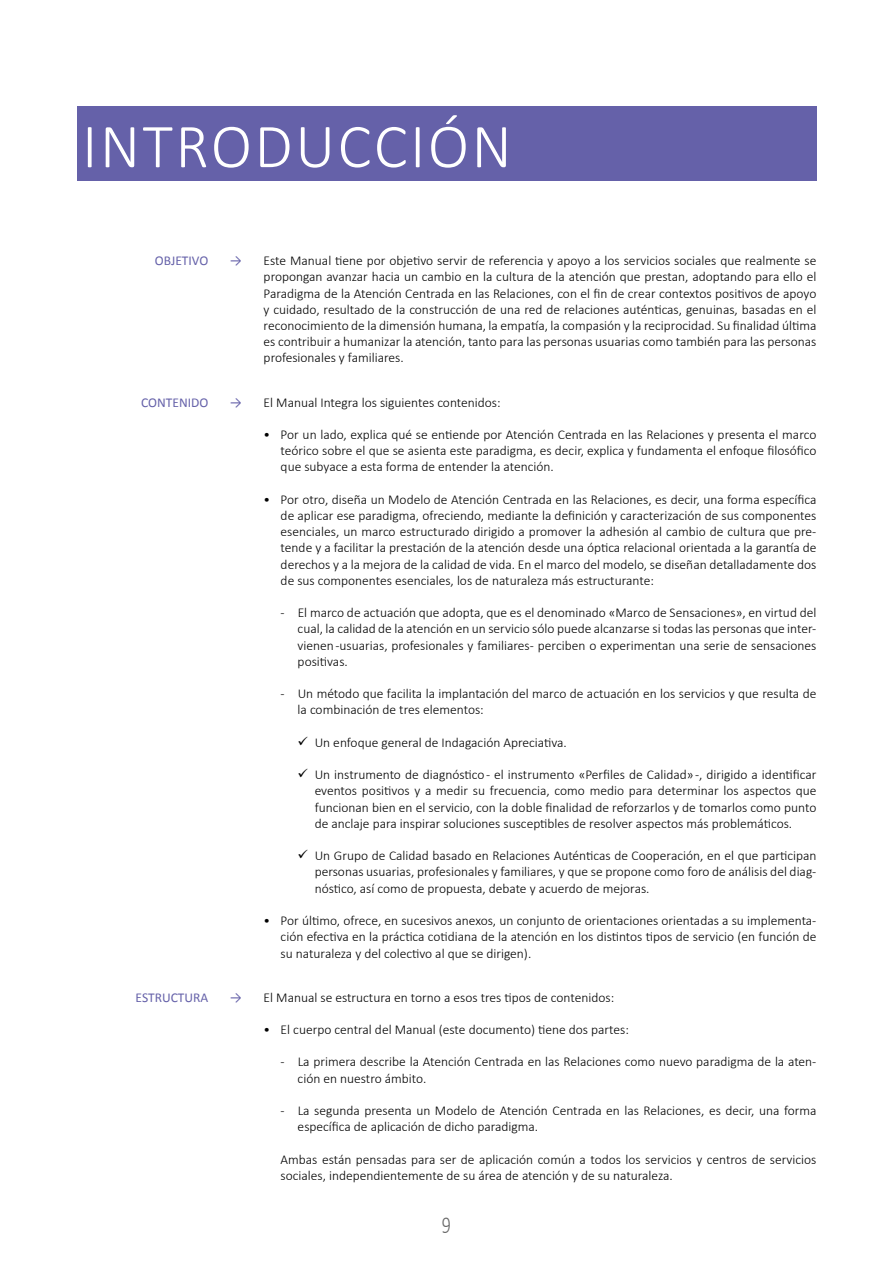
<style>
.page{position:relative;width:893px;height:1263px;background:#fff}
.page>*{position:absolute;margin:0;border:0;box-sizing:border-box;transform-origin:0 0}
.TITU_IND{font:300 63px "Calibri";letter-spacing:.04em;color:#fff}
.t1{font:300 24px "Calibri";color:#666;scale:.75 1}
.TEXT_PUNTOS{font:300 13.5px/16.2px "Calibri";color:#000;text-align:justify}
.TXT_GENERAL-PRIMER_P{font:300 13.5px/16.2px "Calibri";color:#000;text-align:justify}
.TEXT_PUNTO_2{font:300 13.5px/16.2px "Calibri";color:#000}
.TEXT_PUNTO_3{font:300 13.5px/16.2px "Calibri";color:#000;text-align:justify}
.TXT_GENERAL_TITULO{font:13.5px "Calibri";color:#6561a9}
.TXT_GENERAL-PRIMER_P-2{font:13.5px "Calibri";color:#6561a9}
</style>
<div class="page">
<div style="left:77px;top:106px;width:739px;height:75px;background:#6561a9"></div>
<p class="TITU_IND" style="left:82px;top:107px;width:431px">INTRODUCCIÓN</p>
<p class="TXT_GENERAL_TITULO" style="left:155px;top:252px;width:55px">OBJETIVO</p>
<p class="TXT_GENERAL-PRIMER_P-2" style="left:230px;top:252px;width:14px">→</p>
<p class="TXT_GENERAL-PRIMER_P" style="left:264px;top:253px;width:554px">Este Manual tiene por objetivo servir de referencia y apoyo a los servicios sociales que realmente se propongan avanzar hacia un cambio en la cultura de la atención que prestan, adoptando para ello el Paradigma de la Atención Centrada en las Relaciones, con el fin de crear contextos positivos de apoyo y cuidado, resultado de la construcción de una red de relaciones auténticas, genuinas, basadas en el reconocimiento de la dimensión humana, la empatía, la compasión y la reciprocidad. Su finalidad última es contribuir a humanizar la atención, tanto para las personas usuarias como también para las personas profesionales y familiares.</p>
<p class="TXT_GENERAL_TITULO" style="left:141px;top:394px;width:69px">CONTENIDO</p>
<p class="TXT_GENERAL-PRIMER_P-2" style="left:230px;top:394px;width:14px">→</p>
<p class="TXT_GENERAL-PRIMER_P" style="left:264px;top:394px;width:239px">El Manual Integra los siguientes contenidos:</p>
<p class="TEXT_PUNTOS" style="left:281px;top:426px;width:537px;text-indent:-17px">• Por un lado, explica qué se entiende por Atención Centrada en las Relaciones y presenta el marco teórico sobre el que se asienta este paradigma, es decir, explica y fundamenta el enfoque filosófico que subyace a esta forma de entender la atención.</p>
<p class="TEXT_PUNTOS" style="left:281px;top:491px;width:537px;text-indent:-17px">• Por otro, diseña un Modelo de Atención Centrada en las Relaciones, es decir, una forma específica de aplicar ese paradigma, ofreciendo, mediante la definición y caracterización de sus componentes esenciales, un marco estructurado dirigido a promover la adhesión al cambio de cultura que pre&shy;tende y a facilitar la prestación de la atención desde una óptica relacional orientada a la garantía de derechos y a la mejora de la calidad de vida. En el marco del modelo, se diseñan detalladamente dos de sus componentes esenciales, los de naturaleza más estructurante:</p>
<p class="TEXT_PUNTO_2" style="left:298px;top:604px;width:520px;text-align:justify;text-indent:-17px">- El marco de actuación que adopta, que es el denominado «Marco de Sensaciones», en virtud del cual, la calidad de la atención en un servicio sólo puede alcanzarse si todas las personas que inter&shy;vienen -usuarias, profesionales y familiares- perciben o experimentan una serie de sensaciones positivas.</p>
<p class="TEXT_PUNTO_2" style="left:298px;top:685px;width:520px;text-indent:-17px">- Un método que facilita la implantación del marco de actuación en los servicios y que resulta de la combinación de tres elementos:</p>
<p class="TEXT_PUNTO_3" style="left:298px;top:734px;width:271px">✓ Un enfoque general de Indagación Apreciativa.</p>
<p class="TEXT_PUNTO_3" style="left:315px;top:766px;width:503px;text-indent:-17px">✓ Un instrumento de diagnóstico - el instrumento «Perfiles de Calidad» -, dirigido a identificar eventos positivos y a medir su frecuencia, como medio para determinar los aspectos que funcionan bien en el servicio, con la doble finalidad de reforzarlos y de tomarlos como punto de anclaje para inspirar soluciones susceptibles de resolver aspectos más problemáticos.</p>
<p class="TEXT_PUNTO_3" style="left:315px;top:847px;width:503px;text-indent:-17px">✓ Un Grupo de Calidad basado en Relaciones Auténticas de Cooperación, en el que participan personas usuarias, profesionales y familiares, y que se propone como foro de análisis del diag&shy;nóstico, así como de propuesta, debate y acuerdo de mejoras.</p>
<p class="TEXT_PUNTOS" style="left:281px;top:912px;width:537px;text-indent:-17px">• Por último, ofrece, en sucesivos anexos, un conjunto de orientaciones orientadas a su implementa&shy;ción efectiva en la práctica cotidiana de la atención en los distintos tipos de servicio (en función de su naturaleza y del colectivo al que se dirigen).</p>
<p class="TXT_GENERAL_TITULO" style="left:136px;top:989px;width:74px">ESTRUCTURA</p>
<p class="TXT_GENERAL-PRIMER_P-2" style="left:230px;top:989px;width:14px">→</p>
<p class="TXT_GENERAL-PRIMER_P" style="left:264px;top:989px;width:352px">El Manual se estructura en torno a esos tres tipos de contenidos:</p>
<p class="TEXT_PUNTOS" style="left:264px;top:1021px;width:367px">• El cuerpo central del Manual (este documento) tiene dos partes:</p>
<p class="TEXT_PUNTO_2" style="left:298px;top:1054px;width:520px;text-indent:-17px">- La primera describe la Atención Centrada en las Relaciones como nuevo paradigma de la aten&shy;ción en nuestro ámbito.</p>
<p class="TEXT_PUNTO_2" style="left:298px;top:1102px;width:520px;text-indent:-17px">- La segunda presenta un Modelo de Atención Centrada en las Relaciones, es decir, una forma específica de aplicación de dicho paradigma.</p>
<p class="TEXT_PUNTOS" style="left:281px;top:1151px;width:537px">Ambas están pensadas para ser de aplicación común a todos los servicios y centros de servicios sociales, independientemente de su área de atención y de su naturaleza.</p>
<h2 class="t1" style="left:442px;top:1207px;width:14px">9</h2>
</div>
